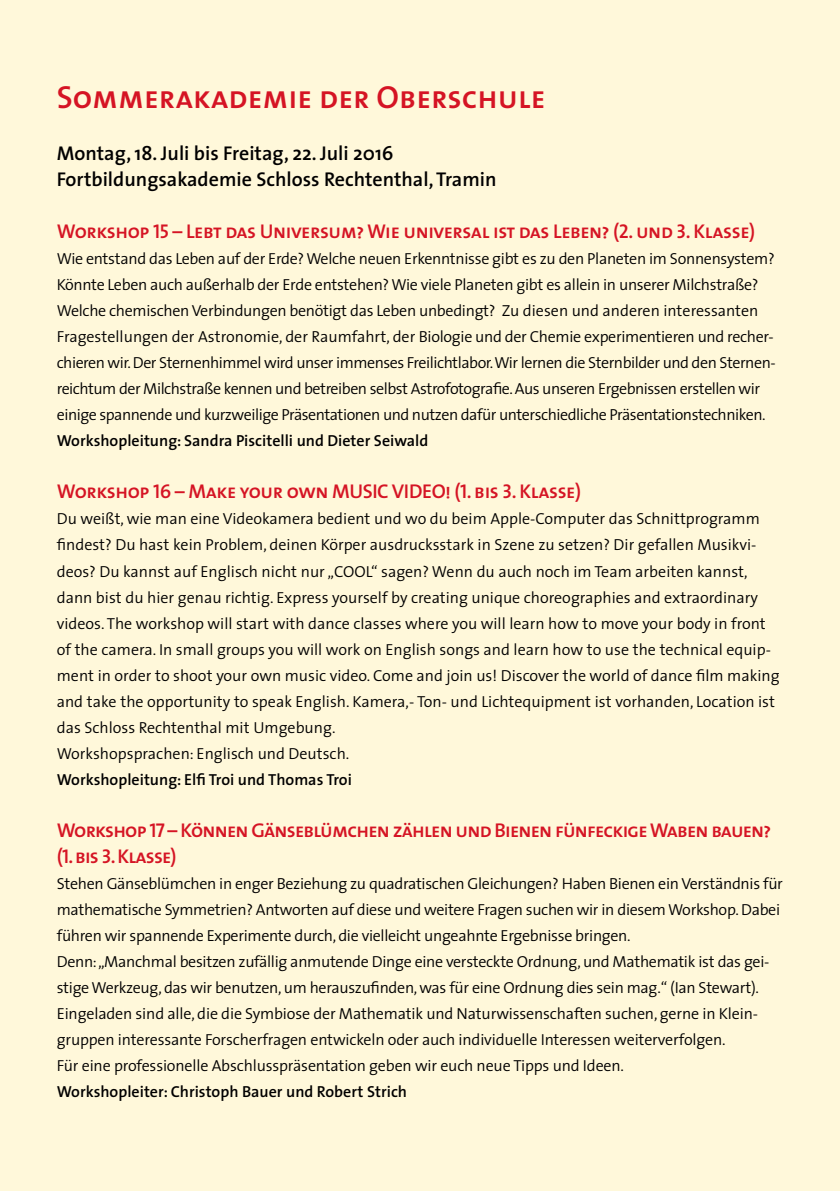
<style>
.page{position:relative;width:840px;height:1191px;background:#fff}
.page>*{position:absolute;margin:0;border:0;box-sizing:border-box;transform-origin:0 0}
.t1{font:32px "The Sans Semi Bold Caps";color:#d51424}
.t2{font:20px/26px "The Sans Semi Bold Caps";letter-spacing:-.035em;color:#d51424}
.t3{font:600 20px/26px "The Sans";color:#000}
.t4{font:300 16px/26px "The Sans";letter-spacing:-.02em;color:#000}
.t5{font:300 16px/26px "The Sans";color:#000}
.t6{font:600 16px "The Sans";color:#000}
</style>
<div class="page">
<div style="left:0;top:0;width:839px;height:1191px;background:#fff8da"></div>
<h1 class="t1" style="left:57px;top:71px;width:490px">Sommerakademie der Oberschule</h1>
<p class="t3" style="left:57px;top:140px;width:441px">Montag, 18. Juli bis Freitag, 22. Juli 2016<br>Fortbildungsakademie Schloss Rechtenthal, Tramin</p>
<p class="t2" style="left:57px;top:218px;width:699px">Workshop 15 – Lebt das Universum? Wie universal ist das Leben? (2. und 3. Klasse)</p>
<p class="t4" style="left:57px;top:245px;width:720px">Wie entstand das Leben auf der Erde? Welche neuen Erkenntnisse gibt es zu den Planeten im Sonnensystem?<br>Könnte Leben auch außerhalb der Erde entstehen? Wie viele Planeten gibt es allein in unserer Milchstraße?<br>Welche chemischen Verbindungen benötigt das Leben unbedingt? Zu diesen und anderen interessanten Fragestellungen der Astronomie, der Raumfahrt, der Biologie und der Chemie experimentieren und recher&shy;chieren wir. Der Sternenhimmel wird unser immenses Freilichtlabor. Wir lernen die Sternbilder und den Sternen&shy;reichtum der Milchstraße kennen und betreiben selbst Astrofotografie. Aus unseren Ergebnissen erstellen wir einige spannende und kurzweilige Präsentationen und nutzen dafür unterschiedliche Präsentationstechniken.</p>
<p class="t6" style="left:57px;top:428px;width:373px">Workshopleitung: Sandra Piscitelli und Dieter Seiwald</p>
<p class="t2" style="left:57px;top:478px;width:525px">Workshop 16 – Make your own MUSIC VIDEO! (1. bis 3. Klasse)</p>
<p class="t5" style="left:57px;top:505px;width:724px">Du weißt, wie man eine Videokamera bedient und wo du beim Apple-Computer das Schnittprogramm findest? Du hast kein Problem, deinen Körper ausdrucksstark in Szene zu setzen? Dir gefallen Musikvi&shy;deos? Du kannst auf Englisch nicht nur „COOL“ sagen? Wenn du auch noch im Team arbeiten kannst, dann bist du hier genau richtig. Express yourself by creating unique choreographies and extraordinary videos. The workshop will start with dance classes where you will learn how to move your body in front of the camera. In small groups you will work on English songs and learn how to use the technical equip&shy;ment in order to shoot your own music video. Come and join us! Discover the world of dance film making and take the opportunity to speak English. Kamera,- Ton- und Lichtequipment ist vorhanden, Location ist das Schloss Rechtenthal mit Umgebung.<br>Workshopsprachen: Englisch und Deutsch.</p>
<p class="t6" style="left:57px;top:766px;width:296px">Workshopleitung: Elfi Troi und Thomas Troi</p>
<p class="t2" style="left:57px;top:816px;width:715px">Workshop 17 – Können Gänseblümchen zählen und Bienen fünfeckige Waben bauen? (1. bis 3. Klasse)</p>
<p class="t4" style="left:57px;top:869px;width:727px">Stehen Gänseblümchen in enger Beziehung zu quadratischen Gleichungen? Haben Bienen ein Verständnis für mathematische Symmetrien? Antworten auf diese und weitere Fragen suchen wir in diesem Workshop. Dabei führen wir spannende Experimente durch, die vielleicht ungeahnte Ergebnisse bringen.<br>Denn: „Manchmal besitzen zufällig anmutende Dinge eine versteckte Ordnung, und Mathematik ist das gei&shy;stige Werkzeug, das wir benutzen, um herauszufinden, was für eine Ordnung dies sein mag.“ (Ian Stewart).<br>Eingeladen sind alle, die die Symbiose der Mathematik und Naturwissenschaften suchen, gerne in Klein&shy;gruppen interessante Forscherfragen entwickeln oder auch individuelle Interessen weiterverfolgen.<br>Für eine professionelle Abschlusspräsentation geben wir euch neue Tipps und Ideen.</p>
<p class="t6" style="left:57px;top:1078px;width:351px">Workshopleiter: Christoph Bauer und Robert Strich</p>
</div>
